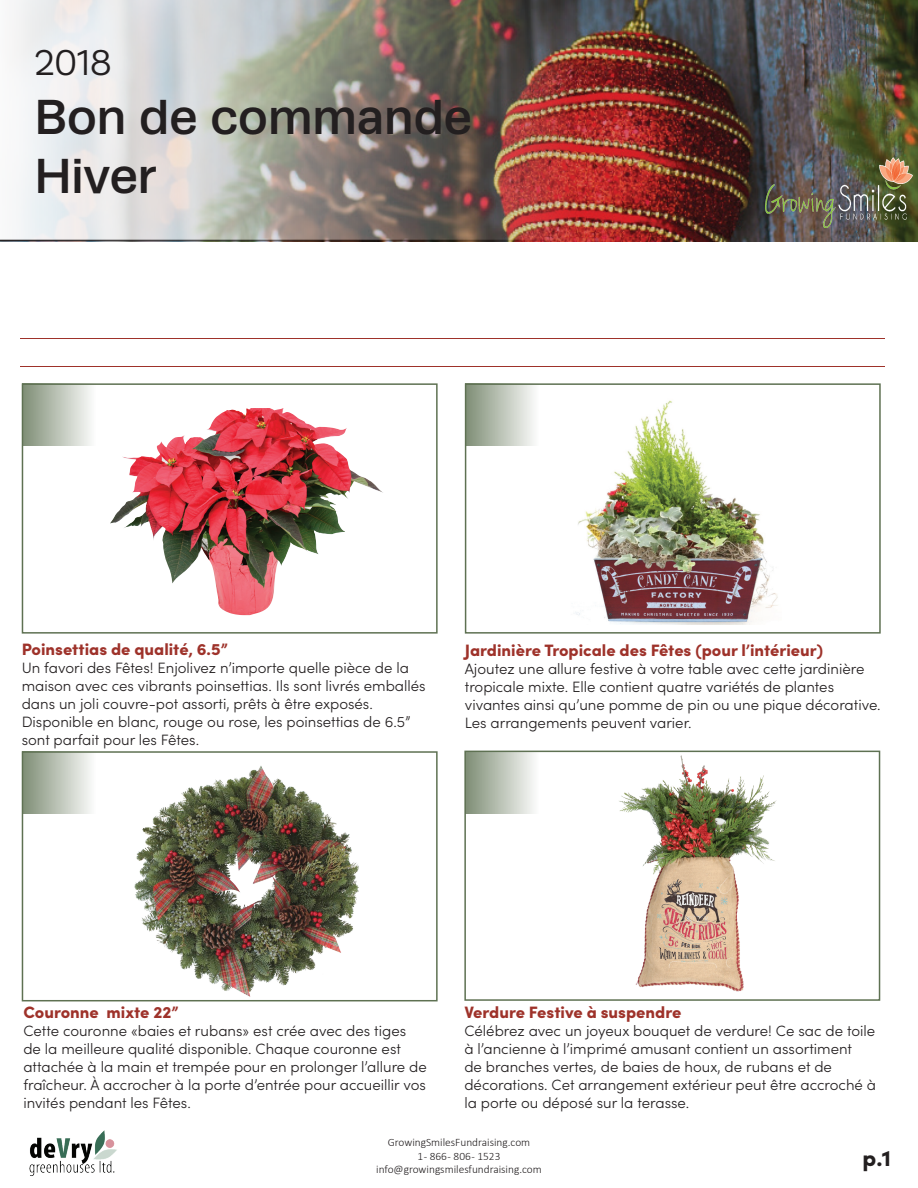
<style>
.page{position:relative;width:918px;height:1188px;background:#fff}
.page>*{position:absolute;margin:0;border:0;box-sizing:border-box;transform-origin:0 0}
.t1{font:500 49.5px/59.4px "Runda";color:#231f20}
.t2{font:36px "Runda";color:#231f20}
.t3{font:900 22.5px "Sofia Pro";color:#231f20}
.t4{font:900 16.5px "Sofia Pro";color:#9e322a}
.t5{font:300 15px/18px "Sofia Pro";color:#231f20}
.t6{font:300 11.4px/13.6px "Calibri";color:#231f20;text-align:center}
</style>
<div class="page">
<img style="left:29px;top:1130px;width:88px;height:46px">
<hr style="left:20px;top:338px;width:865px;height:1px;background:#9e322a">
<img style="left:110px;top:408px;width:173px;height:175px">
<div style="left:22px;top:383px;width:416px;height:251px;border:2px solid #5e7152"></div>
<div style="left:22px;top:383px;width:73px;height:63px;background:linear-gradient(to right,#7e8d75,#fcfcfb)"></div>
<img style="left:577px;top:0;width:341px;height:241px">
<img style="left:0;top:0;width:577px;height:241px">
<img style="left:765px;top:158px;width:148px;height:69px">
<img style="left:575px;top:400px;width:203px;height:225px">
<div style="left:465px;top:383px;width:416px;height:251px;border:2px solid #5e7152"></div>
<div style="left:465px;top:383px;width:74px;height:63px;background:linear-gradient(to right,#7e8d75,#fbfcfb)"></div>
<img style="left:619px;top:755px;width:158px;height:237px">
<div style="left:464px;top:751px;width:416px;height:250px;border:2px solid #5e7152"></div>
<div style="left:465px;top:751px;width:74px;height:62px;background:linear-gradient(to right,#7e8d75,#fbfcfb)"></div>
<hr style="left:20px;top:366px;width:865px;height:1px;background:#9e322a">
<img style="left:134px;top:766px;width:225px;height:231px">
<div style="left:22px;top:751px;width:416px;height:250px;border:2px solid #5e7152"></div>
<div style="left:22px;top:751px;width:73px;height:62px;background:linear-gradient(to right,#7e8d75,#fcfcfb)"></div>
<h2 class="t2" style="left:34px;top:42px;width:79px">2018</h2>
<h1 class="t1" style="left:34px;top:87px;width:439px">Bon de commande<br>Hiver</h1>
<p class="t4" style="left:22px;top:636px;width:207px">Poinsettias de qualité, 6.5”</p>
<p class="t5" style="left:22px;top:658px;width:405px">Un favori des Fêtes! Enjolivez n’importe quelle pièce de la maison avec ces vibrants poinsettias. Ils sont livrés emballés dans un joli couvre-pot assorti, prêts à être exposés.<br>Disponible en blanc, rouge ou rose, les poinsettias de 6.5” sont parfait pour les Fêtes.</p>
<p class="t4" style="left:465px;top:637px;width:360px">Jardinière Tropicale des Fêtes (pour l’intérieur)</p>
<p class="t5" style="left:465px;top:659px;width:417px">Ajoutez une allure festive à votre table avec cette jardinière tropicale mixte. Elle contient quatre variétés de plantes vivantes ainsi qu’une pomme de pin ou une pique décorative.<br>Les arrangements peuvent varier.</p>
<p class="t4" style="left:23px;top:999px;width:157px">Couronne mixte 22”</p>
<p class="t5" style="left:23px;top:1021px;width:405px">Cette couronne «baies et rubans» est crée avec des tiges de la meilleure qualité disponible. Chaque couronne est attachée à la main et trempée pour en prolonger l’allure de fraîcheur. À accrocher à la porte d’entrée pour accueillir vos invités pendant les Fêtes.</p>
<p class="t4" style="left:464px;top:999px;width:219px">Verdure Festive à suspendre</p>
<p class="t5" style="left:464px;top:1021px;width:413px">Célébrez avec un joyeux bouquet de verdure! Ce sac de toile à l’ancienne à l’imprimé amusant contient un assortiment<br>de branches vertes, de baies de houx, de rubans et de décorations. Cet arrangement extérieur peut être accroché à la porte ou déposé sur la terasse.</p>
<p class="t6" style="left:376px;top:1135px;width:167px">GrowingSmilesFundraising.com<br>1 - 866 - 806 - 1523 info@growingsmilesfundraising.com</p>
<h3 class="t3" style="left:863px;top:1141px;width:30px">p.1</h3>
</div>
